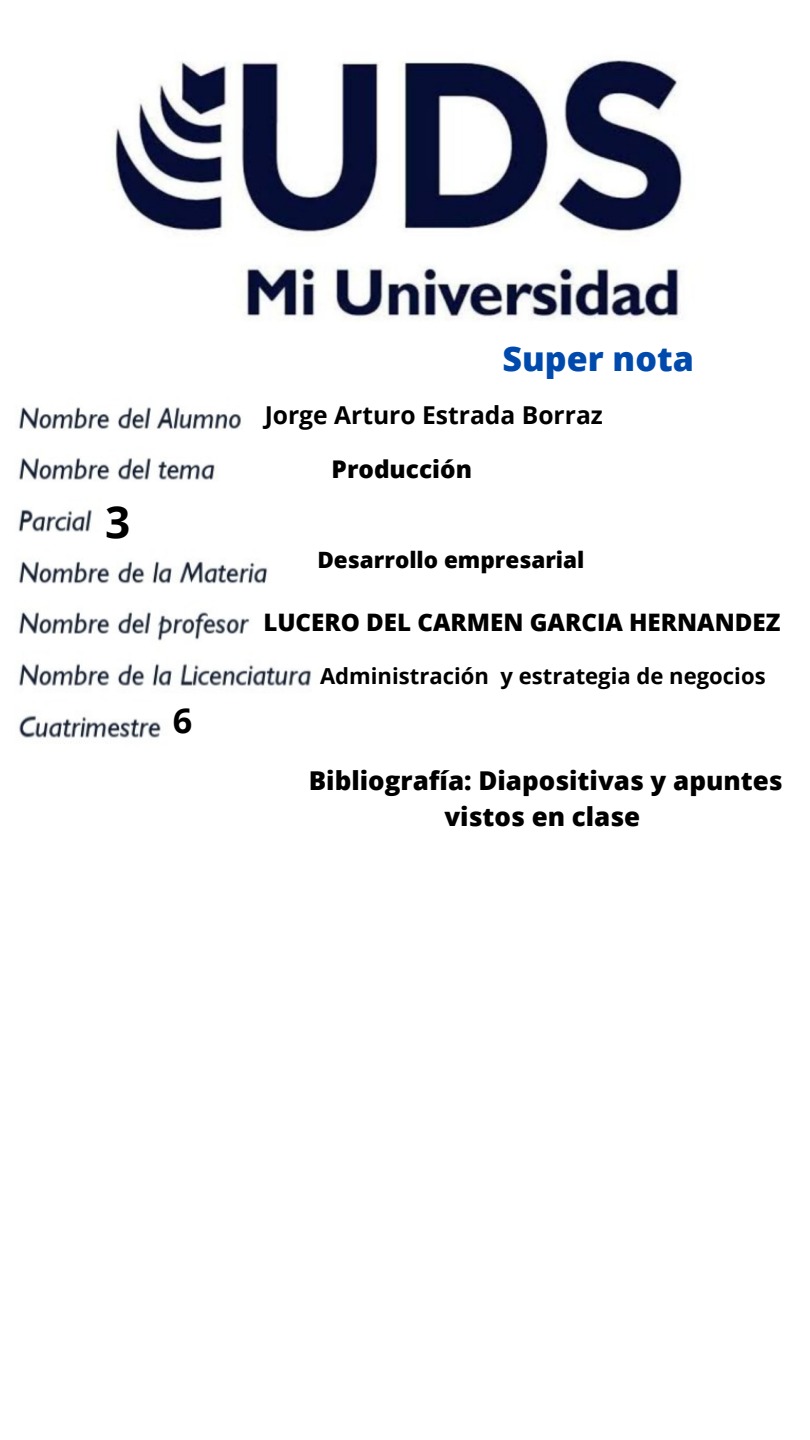
<style>
.page{position:relative;width:810px;height:1440px;background:#fff}
.page>*{position:absolute;margin:0;border:0;box-sizing:border-box;transform-origin:0 0}
.t1{font:700 44.1px "Open Sans";color:#000}
.t2{font:700 34.2px "Open Sans";color:#000}
.t3{font:800 34px "Open Sans";color:#004aad}
.t4{font:800 26px/36.1px "Open Sans";color:#000;text-align:center}
.t5{font:700 24.7px "Open Sans";color:#000}
.t6{font:800 24.4px "Open Sans";color:#000}
.t7{font:800 24.1px "Open Sans";color:#000}
.t8{font:800 22.5px "Open Sans";color:#000}
.t9{font:700 22.1px "Open Sans";color:#000}
</style>
<div class="page">
<img style="left:18px;top:407px;width:294px;height:337px">
<img style="left:113px;top:60px;width:570px;height:261px">
<p class="t1" style="left:105px;top:490px;width:27px">3</p>
<p class="t2" style="left:173px;top:697px;width:21px">6</p>
<p class="t3" style="left:503px;top:334px;width:193px">Super nota</p>
<p class="t5" style="left:265px;top:397px;width:340px">Jorge Arturo Estrada Borraz</p>
<p class="t6" style="left:332px;top:452px;width:142px">Producción</p>
<p class="t8" style="left:317px;top:544px;width:269px">Desarrollo empresarial</p>
<p class="t7" style="left:263px;top:605px;width:519px">LUCERO DEL CARMEN GARCIA HERNANDEZ</p>
<p class="t9" style="left:320px;top:661px;width:447px">Administración y estrategia de negocios</p>
<p class="t4" style="left:309px;top:762px;width:475px">Bibliografía: Diapositivas y apuntes vistos en clase</p>
</div>
